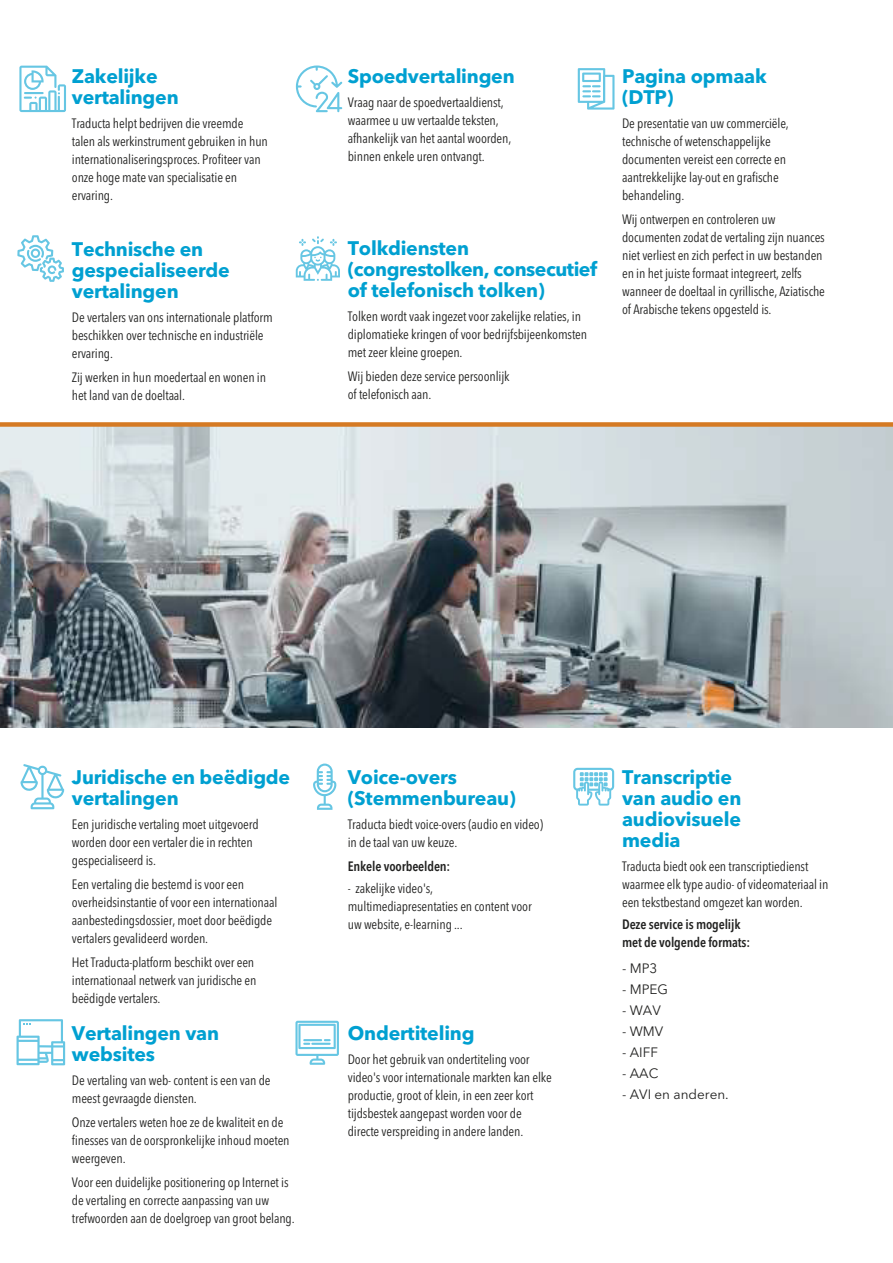
<style>
.page{position:relative;width:893px;height:1263px;background:#fff}
.page>*{position:absolute;margin:0;border:0;box-sizing:border-box;transform-origin:0 0}
.t1{font:700 19.5px/21px "Avenir Next LT Pro";letter-spacing:-.01em;color:#00a0d1}
.t2{font:condensed 13.5px/18px "Avenir Next LT Pro";letter-spacing:-.01em;color:#222221}
.t3{font:600 condensed 13.5px/18px "Avenir Next LT Pro";letter-spacing:-.01em;color:#222221}
.t4{font:13.5px "Avenir Next LT Pro";color:#222221}
</style>
<div class="page">
<img style="left:0;top:427px;width:893px;height:300px">
<div style="left:0;top:422px;width:893px;height:5px;background:#d57a23"></div>
<svg style="left:578px;top:68px;width:36px;height:42px"></svg>
<svg style="left:313px;top:763px;width:23px;height:47px"></svg>
<svg style="left:573px;top:768px;width:41px;height:38px"></svg>
<svg style="left:20px;top:764px;width:44px;height:45px"></svg>
<svg style="left:296px;top:236px;width:44px;height:45px"></svg>
<svg style="left:296px;top:65px;width:46px;height:47px"></svg>
<svg style="left:295px;top:1021px;width:44px;height:44px"></svg>
<svg style="left:19px;top:66px;width:47px;height:46px"></svg>
<svg style="left:17px;top:235px;width:47px;height:47px"></svg>
<svg style="left:17px;top:1019px;width:48px;height:46px"></svg>
<h1 class="t1" style="left:72px;top:65px;width:108px">Zakelijke vertalingen</h1>
<p class="t2" style="left:72px;top:114px;width:197px">Traducta helpt bedrijven die vreemde talen als werkinstrument gebruiken in hun internationaliseringsproces. Profiteer van onze hoge mate van specialisatie en ervaring.</p>
<h1 class="t1" style="left:72px;top:239px;width:159px">Technische en gespecialiseerde vertalingen</h1>
<p class="t2" style="left:72px;top:308px;width:202px">De vertalers van ons internationale platform beschikken over technische en industriële ervaring.</p>
<p class="t2" style="left:72px;top:368px;width:196px">Zij werken in hun moedertaal en wonen in het land van de doeltaal.</p>
<h1 class="t1" style="left:348px;top:65px;width:168px">Spoedvertalingen</h1>
<p class="t2" style="left:348px;top:93px;width:165px">Vraag naar de spoedvertaaldienst, waarmee u uw vertaalde teksten, afhankelijk van het aantal woorden, binnen enkele uren ontvangt.</p>
<h1 class="t1" style="left:348px;top:238px;width:251px">Tolkdiensten (congrestolken, consecutief of telefonisch tolken)</h1>
<p class="t2" style="left:348px;top:308px;width:241px">Tolken wordt vaak ingezet voor zakelijke relaties, in diplomatieke kringen of voor bedrijfsbijeenkomsten met zeer kleine groepen.</p>
<p class="t2" style="left:348px;top:368px;width:163px">Wij bieden deze service persoonlijk of telefonisch aan.</p>
<h1 class="t1" style="left:622px;top:65px;width:146px">Pagina opmaak (DTP)</h1>
<p class="t2" style="left:622px;top:114px;width:168px">De presentatie van uw commerciële, technische of wetenschappelijke documenten vereist een correcte en aantrekkelijke lay-out en grafische behandeling.</p>
<p class="t2" style="left:622px;top:210px;width:204px">Wij ontwerpen en controleren uw documenten zodat de vertaling zijn nuances niet verliest en zich perfect in uw bestanden en in het juiste formaat integreert, zelfs wanneer de doeltaal in cyrillische, Aziatische of Arabische tekens opgesteld is.</p>
<h1 class="t1" style="left:72px;top:766px;width:220px">Juridische en beëdigde vertalingen</h1>
<p class="t2" style="left:72px;top:815px;width:188px">Een juridische vertaling moet uitgevoerd worden door een vertaler die in rechten gespecialiseerd is.</p>
<p class="t2" style="left:72px;top:875px;width:207px">Een vertaling die bestemd is voor een overheidsinstantie of voor een internationaal aanbestedingsdossier, moet door beëdigde vertalers gevalideerd worden.</p>
<p class="t2" style="left:72px;top:953px;width:186px">Het Traducta-platform beschikt over een internationaal netwerk van juridische en beëdigde vertalers.</p>
<h1 class="t1" style="left:72px;top:1022px;width:149px">Vertalingen van websites</h1>
<p class="t2" style="left:72px;top:1071px;width:200px">De vertaling van web- content is een van de meest gevraagde diensten.</p>
<p class="t2" style="left:72px;top:1113px;width:219px">Onze vertalers weten hoe ze de kwaliteit en de finesses van de oorspronkelijke inhoud moeten weergeven.</p>
<p class="t2" style="left:72px;top:1173px;width:224px">Voor een duidelijke positionering op Internet is de vertaling en correcte aanpassing van uw trefwoorden aan de doelgroep van groot belang.</p>
<h1 class="t1" style="left:348px;top:766px;width:169px">Voice-overs (Stemmenbureau)</h1>
<p class="t2" style="left:348px;top:815px;width:197px">Traducta biedt voice-overs (audio en video) in de taal van uw keuze.</p>
<p class="t3" style="left:348px;top:857px;width:104px">Enkele voorbeelden:</p>
<p class="t2" style="left:348px;top:879px;width:185px">- zakelijke video's, multimediapresentaties en content voor uw website, e-learning ...</p>
<h1 class="t1" style="left:348px;top:1022px;width:128px">Ondertiteling</h1>
<p class="t2" style="left:348px;top:1050px;width:206px">Door het gebruik van ondertiteling voor video's voor internationale markten kan elke productie, groot of klein, in een zeer kort tijdsbestek aangepast worden voor de directe verspreiding in andere landen.</p>
<h1 class="t1" style="left:622px;top:766px;width:121px">Transcriptie van audio en audiovisuele media</h1>
<p class="t2" style="left:622px;top:857px;width:208px">Traducta biedt ook een transcriptiedienst waarmee elk type audio- of videomateriaal in een tekstbestand omgezet kan worden.</p>
<p class="t3" style="left:622px;top:915px;width:130px">Deze service is mogelijk met de volgende formats:</p>
<p class="t4" style="left:622px;top:960px;width:37px">- MP3</p>
<p class="t4" style="left:622px;top:981px;width:47px">- MPEG</p>
<p class="t4" style="left:622px;top:1002px;width:40px">- WAV</p>
<p class="t4" style="left:622px;top:1023px;width:43px">- WMV</p>
<p class="t4" style="left:622px;top:1044px;width:37px">- AIFF</p>
<p class="t4" style="left:622px;top:1065px;width:38px">- AAC</p>
<p class="t4" style="left:622px;top:1086px;width:108px">- AVI en anderen.</p>
</div>
